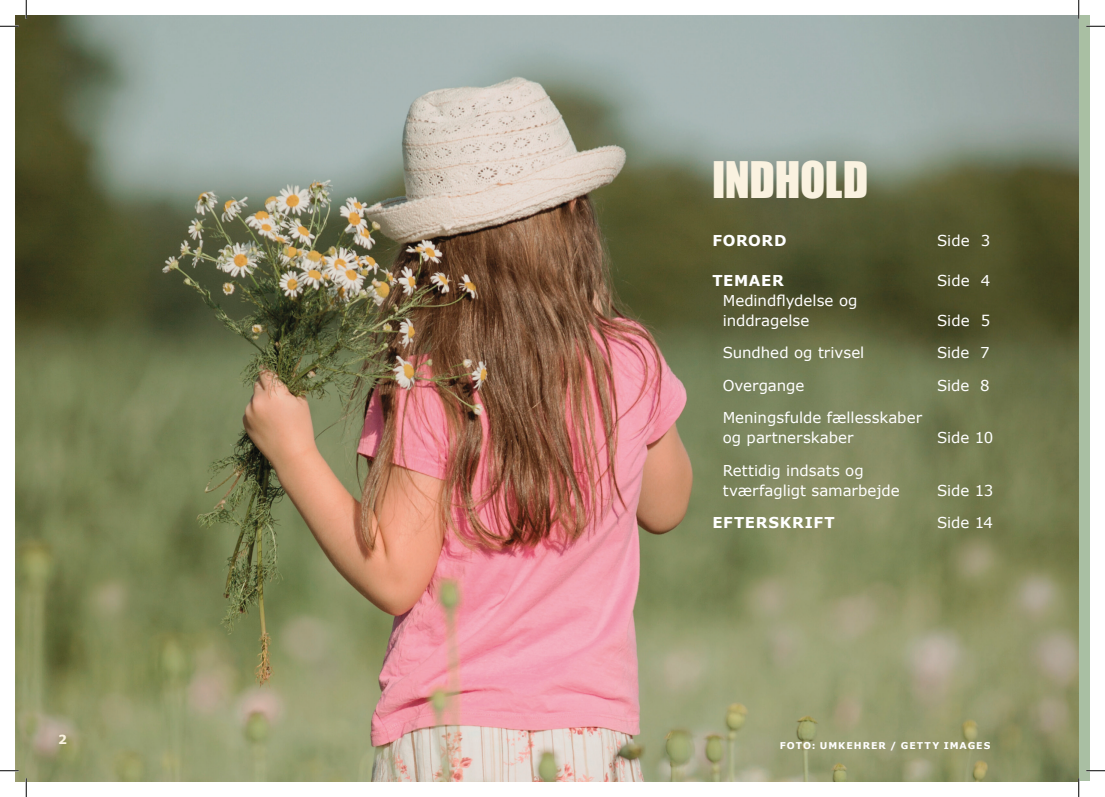
<style>
.page{position:relative;width:1105px;height:797px;background:#fff}
.page>*{position:absolute;margin:0;border:0;box-sizing:border-box;transform-origin:0 0}
.t1{font:46.25px "Impact";letter-spacing:-.01em;color:#faf2e0}
.t2{font:15px/20px "Verdana";letter-spacing:-.005em;color:#fff}
.t3{font:700 15px "Verdana";letter-spacing:.045em;color:#fff}
.t4{font:700 12.5px "Verdana";color:#faf2e0}
.t5{font:700 9.38px "Verdana";letter-spacing:.105em;color:#fff}
</style>
<div class="page">
<div style="left:1079px;top:16px;width:10px;height:765px;background:#a9bfa3"></div>
<img style="left:16px;top:16px;width:1063px;height:765px">
<img style="left:1077px;top:276px;width:2px;height:269px">
<svg style="left:0;top:25px;width:19px;height:2px"></svg>
<svg style="left:1086px;top:25px;width:19px;height:2px"></svg>
<svg style="left:0;top:770px;width:19px;height:1px"></svg>
<svg style="left:1086px;top:770px;width:19px;height:1px"></svg>
<svg style="left:25px;top:0;width:2px;height:19px"></svg>
<svg style="left:25px;top:778px;width:2px;height:19px"></svg>
<svg style="left:1078px;top:0;width:1px;height:19px"></svg>
<svg style="left:1078px;top:778px;width:1px;height:19px"></svg>
<p class="t4" style="left:58px;top:730px;width:10px">2</p>
<h1 class="t1" style="left:712px;top:144px;width:158px">INDHOLD</h1>
<p class="t3" style="left:712px;top:229px;width:76px">FORORD</p>
<p class="t2" style="left:937px;top:230px;width:55px">Side 3</p>
<p class="t3" style="left:712px;top:269px;width:73px">TEMAER</p>
<p class="t2" style="left:937px;top:270px;width:55px">Side 4</p>
<p class="t2" style="left:723px;top:290px;width:136px">Medindflydelse og inddragelse</p>
<p class="t2" style="left:937px;top:310px;width:55px">Side 5</p>
<p class="t2" style="left:723px;top:342px;width:143px">Sundhed og trivsel</p>
<p class="t2" style="left:937px;top:342px;width:54px">Side 7</p>
<p class="t2" style="left:723px;top:375px;width:83px">Overgange</p>
<p class="t2" style="left:937px;top:375px;width:54px">Side 8</p>
<p class="t2" style="left:723px;top:407px;width:201px">Meningsfulde fællesskaber og partnerskaber</p>
<p class="t2" style="left:937px;top:427px;width:58px">Side 10</p>
<p class="t2" style="left:723px;top:460px;width:179px">Rettidig indsats og tværfagligt samarbejde</p>
<p class="t2" style="left:937px;top:480px;width:58px">Side 13</p>
<p class="t3" style="left:712px;top:512px;width:124px">EFTERSKRIFT</p>
<p class="t2" style="left:937px;top:512px;width:57px">Side 14</p>
<p class="t5" style="left:780px;top:738px;width:212px">FOTO: UMKEHRER / GETTY IMAGES</p>
</div>
